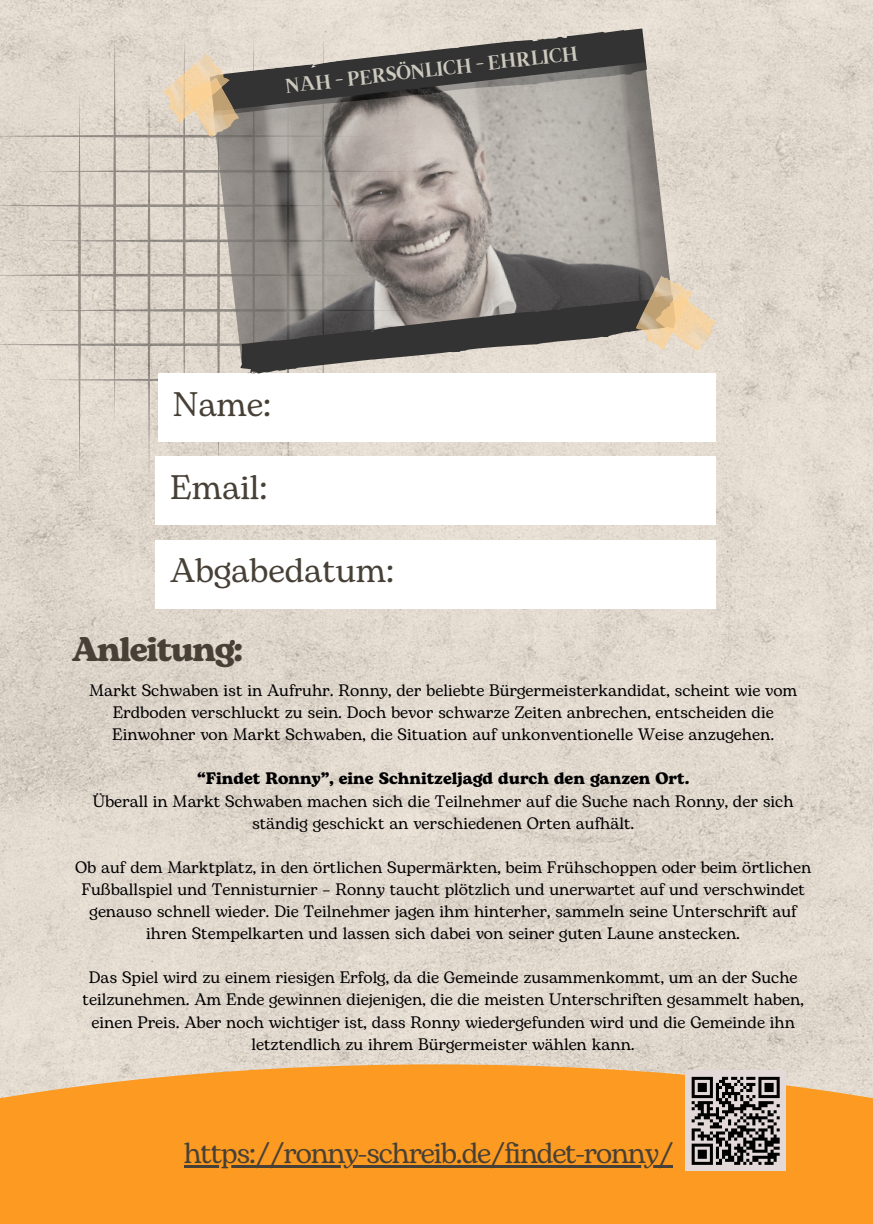
<style>
.page{position:relative;width:873px;height:1224px;background:#fff}
.page>*{position:absolute;margin:0;border:0;box-sizing:border-box;transform-origin:0 0}
.t1{font:34px "Bogart";color:#474036}
.t2{font:700 34px "Bogart";letter-spacing:-.04em;color:#474036}
.t3{font:29.2px "Bogart";letter-spacing:-.04em;color:#474036}
.t4{font:20px "Brixton TC";color:#dddacd}
.t5{font:16.6px/22.2px "Bogart";color:#000;text-align:center}
.t6{font:700 16.6px "Bogart";color:#000}
</style>
<div class="page">
<img style="left:0;top:0;width:873px;height:1064px">
<div style="left:0;top:1064px;width:873px;height:160px;background:#fc9a21"></div>
<div style="left:158px;top:374px;width:557px;height:68px;background:#fff"></div>
<div style="left:155px;top:457px;width:560px;height:68px;background:#fff"></div>
<svg style="left:0;top:26px;width:702px;height:454px"></svg>
<img style="left:163px;top:72px;width:34px;height:47px">
<img style="left:189px;top:99px;width:41px;height:38px">
<img style="left:185px;top:54px;width:45px;height:37px">
<hr style="left:184px;top:1165px;width:489px;height:2px;background:#474036">
<div style="left:686px;top:1071px;width:100px;height:100px;background:#e4d9d9"></div>
<svg style="left:691px;top:1076px;width:89px;height:89px"></svg>
<div style="left:155px;top:540px;width:560px;height:69px;background:#fff"></div>
<p class="t4" style="left:285px;top:78px;width:296px;rotate:-6deg">NAH - PERSÖNLICH - EHRLICH</p>
<h1 class="t1" style="left:173px;top:380px;width:100px">Name:</h1>
<h1 class="t1" style="left:170px;top:463px;width:99px">Email:</h1>
<h1 class="t1" style="left:170px;top:546px;width:226px">Abgabedatum:</h1>
<h1 class="t2" style="left:72px;top:625px;width:173px">Anleitung:</h1>
<p class="t5" style="left:89px;top:680px;width:710px">Markt Schwaben ist in Aufruhr. Ronny, der beliebte Bürgermeisterkandidat, scheint wie vom<br>Erdboden verschluckt zu sein. Doch bevor schwarze Zeiten anbrechen, entscheiden die<br>Einwohner von Markt Schwaben, die Situation auf unkonventionelle Weise anzugehen.</p>
<p class="t6" style="left:197px;top:767px;width:494px">“Findet Ronny”, eine Schnitzeljagd durch den ganzen Ort.</p>
<p class="t5" style="left:93px;top:790px;width:702px">Überall in Markt Schwaben machen sich die Teilnehmer auf die Suche nach Ronny, der sich ständig geschickt an verschiedenen Orten aufhält.</p>
<p class="t5" style="left:75px;top:857px;width:738px">Ob auf dem Marktplatz, in den örtlichen Supermärkten, beim Frühschoppen oder beim örtlichen Fußballspiel und Tennisturnier – Ronny taucht plötzlich und unerwartet auf und verschwindet genauso schnell wieder. Die Teilnehmer jagen ihm hinterher, sammeln seine Unterschrift auf ihren Stempelkarten und lassen sich dabei von seiner guten Laune anstecken.</p>
<p class="t5" style="left:83px;top:967px;width:723px">Das Spiel wird zu einem riesigen Erfolg, da die Gemeinde zusammenkommt, um an der Suche teilzunehmen. Am Ende gewinnen diejenigen, die die meisten Unterschriften gesammelt haben, einen Preis. Aber noch wichtiger ist, dass Ronny wiedergefunden wird und die Gemeinde ihn letztendlich zu ihrem Bürgermeister wählen kann.</p>
<h2 class="t3" style="left:184px;top:1132px;width:491px">https://ronny-schreib.de/findet-ronny/</h2>
</div>
